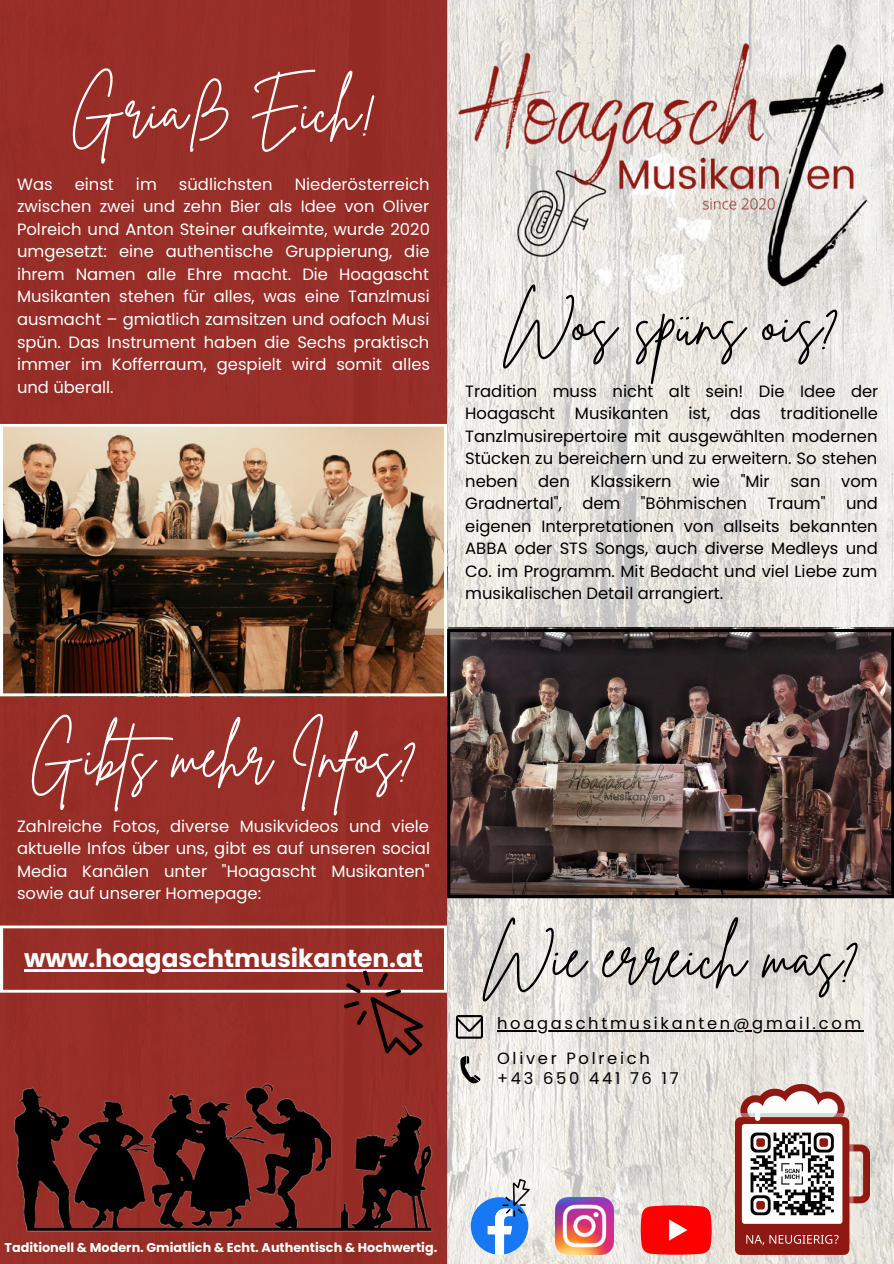
<style>
.page{position:relative;width:894px;height:1264px;background:#fff}
.page>*{position:absolute;margin:0;border:0;box-sizing:border-box;transform-origin:0 0}
.t1{font:60px "Brittany Signature";color:#000}
.t2{font:60px "Brittany Signature";color:#fff}
.t3{font:700 24.75px "Poppins";color:#fff}
.t4{font:16.35px/22.5px "Poppins";color:#fff;text-align:justify}
.t5{font:16.35px/22.5px "Poppins";color:#000;text-align:justify}
.t6{font:16.35px/20.2px "Poppins";letter-spacing:.165em;color:#000}
.t7{font:700 12.75px "Poppins";color:#fff}
</style>
<div class="page">
<img style="left:447px;top:0;width:446px;height:1263px">
<div style="left:0;top:0;width:447px;height:1263px;background:#982e27"></div>
<img style="left:555px;top:1197px;width:58px;height:57px">
<svg style="left:460px;top:1055px;width:20px;height:28px"></svg>
<svg style="left:456px;top:1015px;width:27px;height:23px"></svg>
<img style="left:453px;top:0;width:436px;height:295px">
<img style="left:14px;top:1083px;width:419px;height:149px">
<img style="left:735px;top:1084px;width:134px;height:170px">
<hr style="left:497px;top:1030px;width:366px;height:1px;background:#000">
<img style="left:0;top:423px;width:447px;height:273px">
<img style="left:447px;top:629px;width:446px;height:269px">
<svg style="left:470px;top:1175px;width:62px;height:79px"></svg>
<svg style="left:0;top:925px;width:447px;height:131px"></svg>
<svg style="left:640px;top:1205px;width:71px;height:49px;background:#fd1c1c"></svg>
<h1 class="t2" style="left:70px;top:71px;width:309px">Griaß Eich!</h1>
<p class="t4" style="left:17px;top:173px;width:37px">Was</p>
<p class="t4" style="left:75px;top:173px;width:41px">einst</p>
<p class="t4" style="left:136px;top:173px;width:22px">im</p>
<p class="t4" style="left:179px;top:173px;width:95px">südlichsten</p>
<p class="t4" style="left:17px;top:173px;width:414px;text-indent:277px">Niederösterreich zwischen zwei und zehn Bier als Idee von Oliver Polreich und Anton Steiner aufkeimte, wurde 2020 umgesetzt: eine authentische Gruppierung, die ihrem Namen alle Ehre macht. Die Hoagascht Musikanten stehen für alles, was eine Tanzlmusi ausmacht – gmiatlich zamsitzen und oafoch Musi spün. Das Instrument haben die Sechs praktisch immer im Kofferraum, gespielt wird somit alles und überall.</p>
<h1 class="t1" style="left:503px;top:284px;width:338px">Wos spüns ois?</h1>
<p class="t5" style="left:465px;top:379px;width:414px">Tradition muss nicht alt sein! Die Idee der Hoagascht Musikanten ist, das traditionelle Tanzlmusirepertoire mit ausgewählten modernen Stücken zu bereichern und zu erweitern. So stehen neben</p>
<p class="t5" style="left:538px;top:470px;width:33px">den</p>
<p class="t5" style="left:590px;top:470px;width:83px">Klassikern</p>
<p class="t5" style="left:692px;top:470px;width:29px">wie</p>
<p class="t5" style="left:740px;top:470px;width:30px">"Mir</p>
<p class="t5" style="left:790px;top:470px;width:32px">san</p>
<p class="t5" style="left:465px;top:470px;width:414px;text-indent:376px">vom Gradnertal", dem "Böhmischen Traum" und eigenen Interpretationen von allseits bekannten ABBA oder STS Songs, auch diverse Medleys und Co. im Programm. Mit Bedacht und viel Liebe zum musikalischen Detail arrangiert.</p>
<h1 class="t2" style="left:29px;top:717px;width:391px">Gibts mehr Infos?</h1>
<p class="t4" style="left:17px;top:814px;width:414px">Zahlreiche Fotos, diverse Musikvideos und viele aktuelle Infos über uns, gibt es auf unseren social Media Kanälen unter "Hoagascht Musikanten" sowie auf unserer Homepage:</p>
<h2 class="t3" style="left:24px;top:941px;width:400px">www.hoagaschtmusikanten.at</h2>
<h1 class="t1" style="left:483px;top:917px;width:379px">Wie erreich mas?</h1>
<p class="t6" style="left:497px;top:1013px;width:365px">hoagaschtmusikanten@gmail.com</p>
<p class="t6" style="left:497px;top:1048px;width:183px">Oliver Polreich +43 650 441 76 17</p>
<p class="t7" style="left:5px;top:1238px;width:434px">Taditionell &amp; Modern. Gmiatlich &amp; Echt. Authentisch &amp; Hochwertig.</p>
</div>
